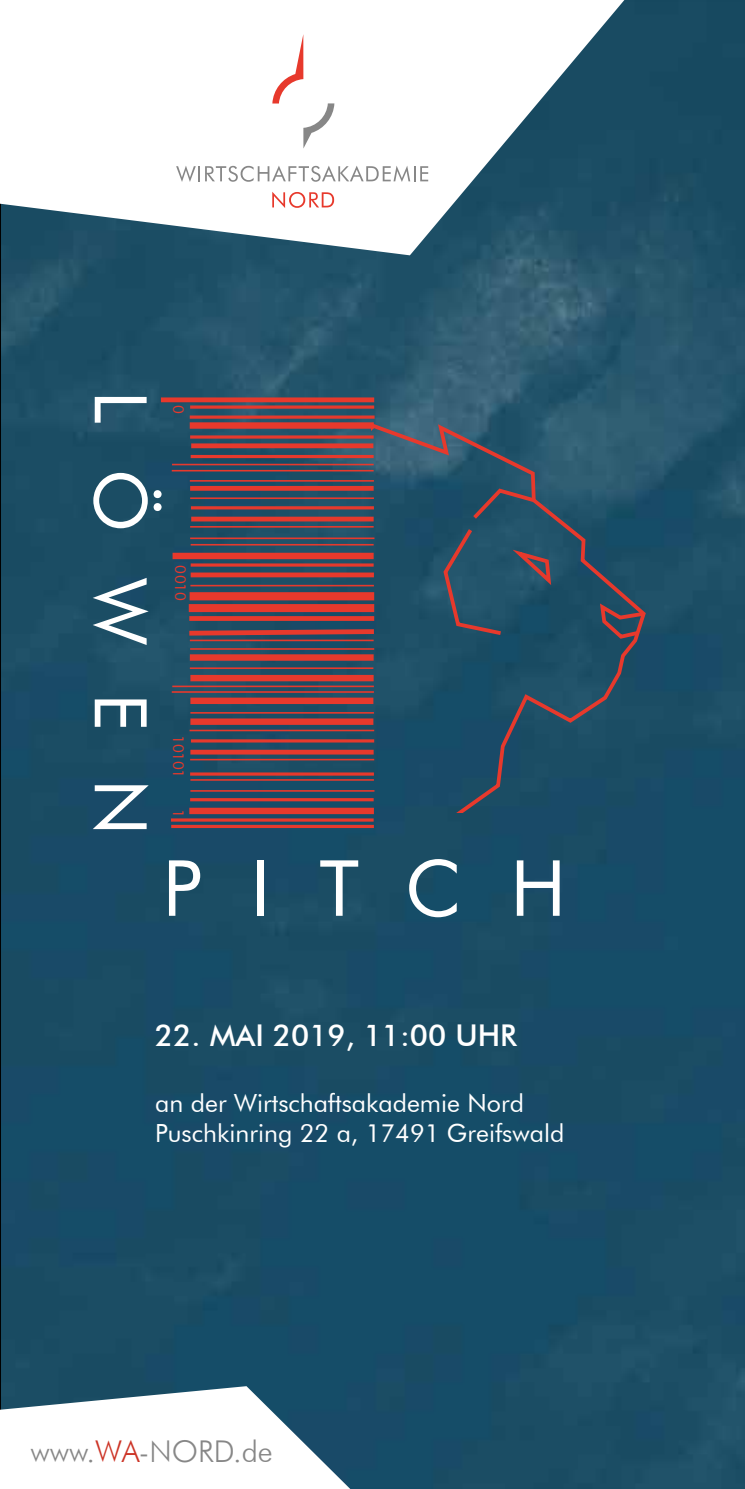
<style>
.page{position:relative;width:745px;height:1489px;background:#fff}
.page>*{position:absolute;margin:0;border:0;box-sizing:border-box;transform-origin:0 0}
.t1{font:77.5px "Futura BT";letter-spacing:.63em;color:#fff}
.t2{font:72.5px "Futura BT";color:#fff}
.t3{font:500 30px "Futura BT";color:#fff}
.t4{font:300 30px "Futura BT";color:#878787}
.t5{font:25px/30px "Futura BT";color:#fff}
.t6{font:15px "Futura BT";letter-spacing:-.025em;color:#e7392c}
.s1{color:#cc3426}
</style>
<div class="page">
<img style="left:1px;top:0;width:743px;height:1488px">
<div style="left:402px;top:486px;width:245px;height:326px;background:#1b4d66"></div>
<svg style="left:597px;top:600px;width:50px;height:40px;background:#524755"></svg>
<svg style="left:0;top:1385px;width:350px;height:103px"></svg>
<svg style="left:0;top:0;width:624px;height:255px"></svg>
<svg style="left:272px;top:34px;width:62px;height:114px"></svg>
<svg style="left:176px;top:166px;width:252px;height:16px"></svg>
<svg style="left:272px;top:192px;width:62px;height:16px"></svg>
<div style="left:161px;top:397px;width:213px;height:5px;background:#e7392c"></div>
<hr style="left:190px;top:405px;width:184px;height:3px;background:#e7392c">
<hr style="left:189px;top:415px;width:185px;height:3px;background:#e7392c">
<hr style="left:172px;top:463px;width:201px;height:2px;background:#e7392c">
<hr style="left:172px;top:470px;width:201px;height:1px;background:#e7392c">
<div style="left:172px;top:552px;width:201px;height:7px;background:#e7392c"></div>
<svg style="left:184px;top:421px;width:369px;height:217px;background:#4b4c5c"></svg>
<hr style="left:190px;top:639px;width:183px;height:2px;background:#e7392c">
<hr style="left:190px;top:648px;width:184px;height:1px;background:#e7392c">
<div style="left:190px;top:654px;width:183px;height:6px;background:#e7392c"></div>
<hr style="left:190px;top:667px;width:183px;height:2px;background:#e7392c">
<div style="left:190px;top:675px;width:183px;height:6px;background:#e7392c"></div>
<hr style="left:172px;top:685px;width:201px;height:2px;background:#e7392c">
<hr style="left:172px;top:691px;width:201px;height:1px;background:#e7392c">
<div style="left:190px;top:697px;width:183px;height:7px;background:#e7392c"></div>
<hr style="left:190px;top:712px;width:183px;height:1px;background:#e7392c">
<div style="left:190px;top:718px;width:183px;height:7px;background:#e7392c"></div>
<hr style="left:189px;top:729px;width:185px;height:2px;background:#e7392c">
<hr style="left:191px;top:739px;width:183px;height:3px;background:#e7392c">
<div style="left:190px;top:749px;width:183px;height:5px;background:#e7392c"></div>
<hr style="left:190px;top:758px;width:184px;height:2px;background:#e7392c">
<hr style="left:190px;top:772px;width:183px;height:3px;background:#e7392c">
<hr style="left:190px;top:779px;width:183px;height:1px;background:#e7392c">
<hr style="left:190px;top:790px;width:184px;height:1px;background:#e7392c">
<hr style="left:190px;top:798px;width:183px;height:3px;background:#e7392c">
<div style="left:189px;top:807px;width:184px;height:7px;background:#e7392c"></div>
<hr style="left:171px;top:818px;width:202px;height:3px;background:#e7392c">
<svg style="left:171px;top:824px;width:202px;height:4px"></svg>
<h2 class="t2" style="left:164px;top:390px;width:446px;rotate:90deg">LÖWEN</h2>
<p class="t6" style="left:187px;top:405px;width:10px;rotate:90deg">0</p>
<p class="t6" style="left:189px;top:565px;width:37px;rotate:90deg">0010</p>
<p class="t6" style="left:187px;top:735px;width:44px;rotate:90deg">10101</p>
<p class="t6" style="left:187px;top:809px;width:10px;rotate:90deg">1</p>
<h1 class="t1" style="left:162px;top:841px;width:405px">PITCH</h1>
<p class="t3" style="left:155px;top:1017px;width:363px">22. MAI 2019, 11:00 UHR</p>
<p class="t5" style="left:155px;top:1087px;width:410px">an der Wirtschaftsakademie Nord<br>Puschkinring 22 a, 17491 Greifswald</p>
<p class="t4" style="left:30px;top:1432px;width:244px">www.<span class="s1">WA</span>-NORD.de</p>
</div>
